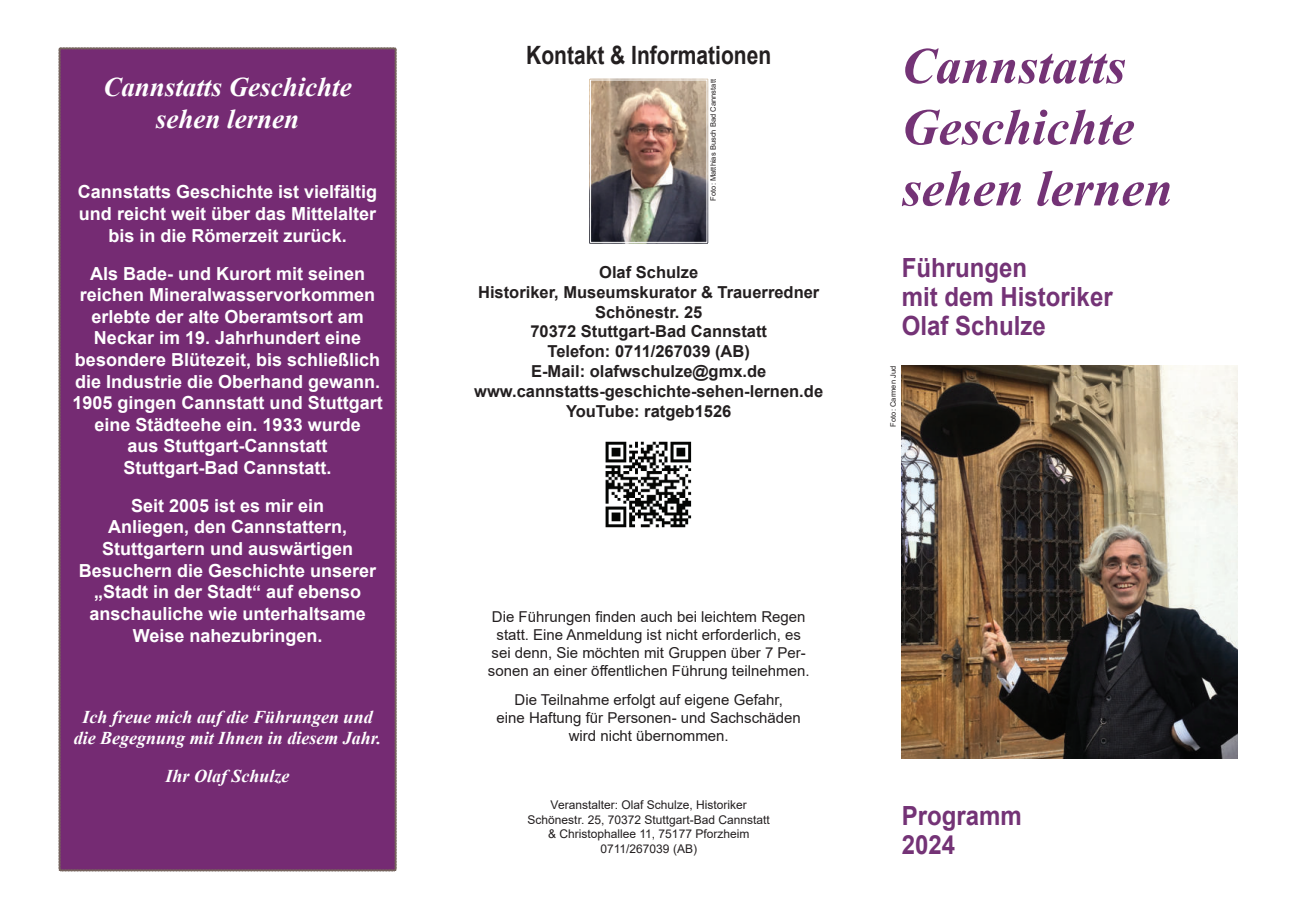
<style>
.page{position:relative;width:1289px;height:919px;background:#fff}
.page>*{position:absolute;margin:0;border:0;box-sizing:border-box;transform-origin:0 0}
.t1{font:italic 700 51px/61.2px "Times New Roman";color:#743376}
.t2{font:italic 700 27px/32.4px "Times New Roman";color:#fff;text-align:center}
.t3{font:700 26.4px/28.8px "Arial";color:#743376;scale:.91 1}
.t4{font:700 25.2px "Arial";color:#231f20;scale:.83 1}
.t5{font:700 18px/21.6px "Arial";color:#fff;text-align:center}
.t6{font:italic 700 18px/21.6px "Times New Roman";color:#fff;text-align:center}
.t7{font:700 16.5px/19.8px "Arial";color:#231f20;text-align:center}
.t8{font:15px/18px "Arial";color:#231f20;text-align:center}
.t9{font:12px/14.4px "Arial";color:#231f20;text-align:center}
.t10{font:7.5px "Arial";letter-spacing:.005em;color:#231f20}
</style>
<div class="page">
<div style="left:59px;top:48px;width:337px;height:823px;background:#752b73"></div>
<img style="left:605px;top:441px;width:87px;height:87px">
<img style="left:901px;top:366px;width:336px;height:392px">
<img style="left:589px;top:78px;width:120px;height:166px">
<div style="left:590px;top:80px;width:117px;height:162px;border:1px solid #fff"></div>
<h2 class="t2" style="left:103px;top:73px;width:250px">Cannstatts Geschichte sehen lernen</h2>
<p class="t5" style="left:78px;top:183px;width:301px">Cannstatts Geschichte ist vielfältig und reicht weit über das Mittelalter bis in die Römerzeit zurück.</p>
<p class="t5" style="left:72px;top:264px;width:312px">Als Bade- und Kurort mit seinen reichen Mineralwasservorkommen erlebte der alte Oberamtsort am<br>Neckar im 19. Jahrhundert eine besondere Blütezeit, bis schließlich die Industrie die Oberhand gewann.<br>1905 gingen Cannstatt und Stuttgart eine Städteehe ein. 1933 wurde<br>aus Stuttgart-Cannstatt<br>Stuttgart-Bad Cannstatt.</p>
<p class="t5" style="left:79px;top:496px;width:299px">Seit 2005 ist es mir ein<br>Anliegen, den Cannstattern,<br>Stuttgartern und auswärtigen<br>Besuchern die Geschichte unserer „Stadt in der Stadt“ auf ebenso anschauliche wie unterhaltsame<br>Weise nahezubringen.</p>
<p class="t6" style="left:74px;top:707px;width:309px">Ich freue mich auf die Führungen und die Begegnung mit Ihnen in diesem Jahr.</p>
<p class="t6" style="left:165px;top:767px;width:126px">Ihr Olaf Schulze</p>
<h3 class="t4" style="left:526px;top:45px;width:297px">Kontakt &amp; Informationen</h3>
<p class="t10" style="left:708px;top:200px;width:123px;rotate:-90deg">Foto: Matthias Busch Bad Cannstatt</p>
<p class="t7" style="left:474px;top:264px;width:350px">Olaf Schulze<br>Historiker, Museumskurator &amp; Trauerredner<br>Schönestr. 25<br>70372 Stuttgart-Bad Cannstatt<br>Telefon: 0711/267039 (AB)<br>E-Mail: olafwschulze@gmx.de www.cannstatts-geschichte-sehen-lernen.de<br>YouTube: ratgeb1526</p>
<h1 class="t1" style="left:901px;top:41px;width:272px">Cannstatts<br>Geschichte sehen lernen</h1>
<h3 class="t3" style="left:901px;top:256px;width:233px">Führungen<br>mit dem Historiker<br>Olaf Schulze</h3>
<p class="t10" style="left:888px;top:426px;width:62px;rotate:-90deg">Foto: Carmen Jud</p>
<p class="t8" style="left:488px;top:607px;width:323px">Die Führungen finden auch bei leichtem Regen statt. Eine Anmeldung ist nicht erforderlich, es sei denn, Sie möchten mit Gruppen über 7 Per&shy;sonen an einer öffentlichen Führung teilnehmen.</p>
<p class="t8" style="left:496px;top:690px;width:306px">Die Teilnahme erfolgt auf eigene Gefahr,<br>eine Haftung für Personen- und Sachschäden wird nicht übernommen.</p>
<p class="t9" style="left:527px;top:797px;width:244px">Veranstalter: Olaf Schulze, Historiker Schönestr. 25, 70372 Stuttgart-Bad Cannstatt &amp; Christophallee 11, 75177 Pforzheim 0711/267039 (AB)</p>
<h3 class="t3" style="left:901px;top:803px;width:133px">Programm<br>2024</h3>
</div>
